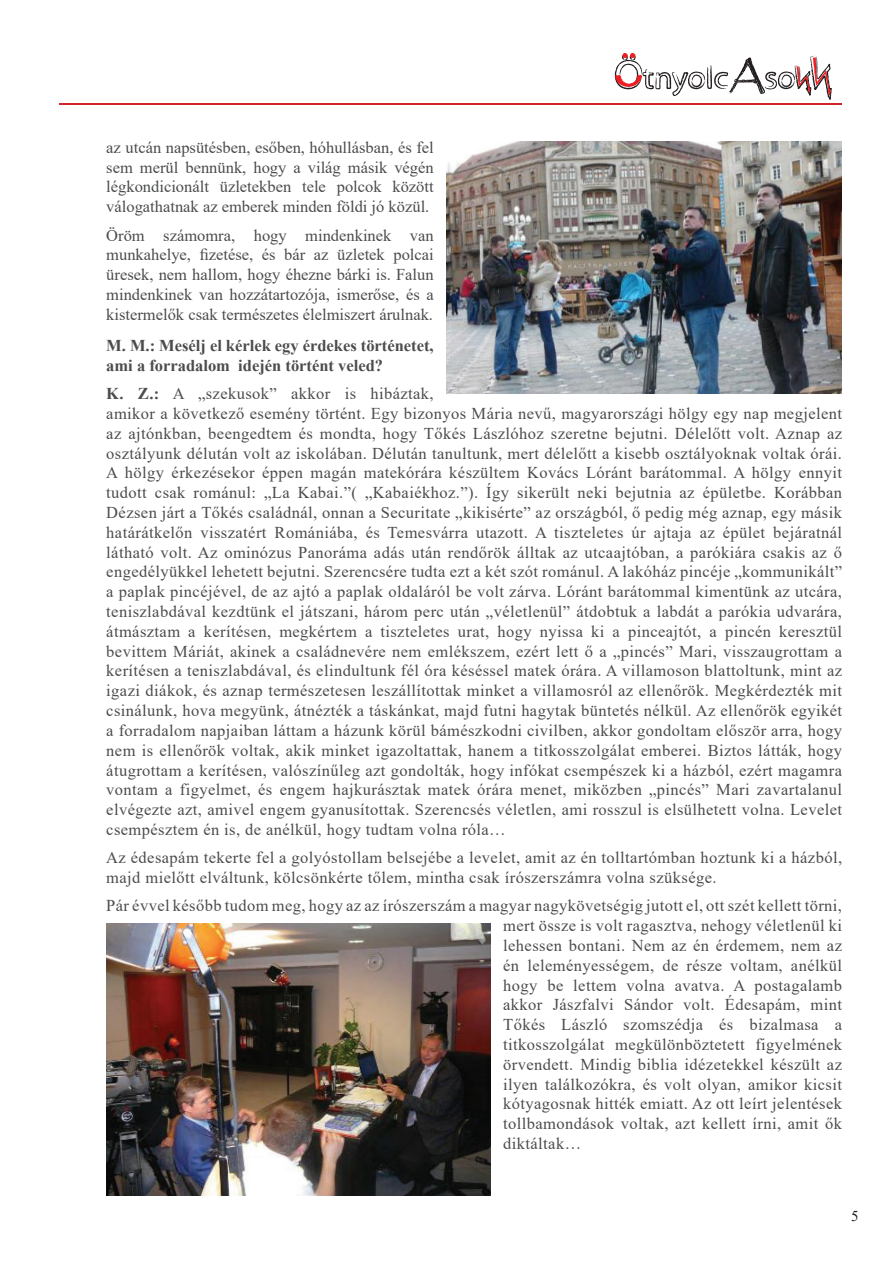
<style>
.page{position:relative;width:893px;height:1263px;background:#fff}
.page>*{position:absolute;margin:0;border:0;box-sizing:border-box;transform-origin:0 0}
.t1{font:16.5px/19.8px "Times New Roman";letter-spacing:.025em;color:#4b4c4d;text-align:justify}
.t2{font:700 16.5px/19.8px "Times New Roman";color:#4b4c4d}
.t3{font:15px "Times New Roman";color:#231f20}
.s1{font-weight:700}
</style>
<div class="page">
<svg style="left:615px;top:53px;width:217px;height:47px"></svg>
<hr style="left:60px;top:103px;width:782px;height:2px;background:#d1232a">
<img style="left:446px;top:141px;width:396px;height:252px">
<img style="left:106px;top:924px;width:384px;height:272px">
<p class="t1" style="left:106px;top:137px;width:329px">az utcán napsütésben, esőben, hóhullásban, és fel sem merül bennünk, hogy a világ másik végén légkondicionált üzletekben tele polcok között válogathatnak az emberek minden földi jó közül.</p>
<p class="t1" style="left:106px;top:225px;width:329px">Öröm számomra, hogy mindenkinek van munkahelye, fizetése, és bár az üzletek polcai üresek, nem hallom, hogy éhezne bárki is. Falun mindenkinek van hozzátartozója, ismerőse, és a kistermelők csak természetes élelmiszert árulnak.</p>
<p class="t2" style="left:106px;top:335px;width:329px">M. M.: Mesélj el kérlek egy érdekes történetet, ami a forradalom idején történt veled?</p>
<p class="t1" style="left:106px;top:383px;width:737px;text-align:left"><span class="s1">K. Z.:</span> A „szekusok” akkor is hibáztak,<br>amikor a következő esemény történt. Egy bizonyos Mária nevű, magyarországi hölgy egy nap megjelent az ajtónkban, beengedtem és mondta, hogy Tőkés Lászlóhoz szeretne bejutni. Délelőtt volt. Aznap az osztályunk délután volt az iskolában. Délután tanultunk, mert délelőtt a kisebb osztályoknak voltak órái.<br>A hölgy érkezésekor éppen magán matekórára készültem Kovács Lóránt barátommal. A hölgy ennyit tudott csak románul: „La Kabai.”( „Kabaiékhoz.”). Így sikerült neki bejutnia az épületbe. Korábban Dézsen járt a Tőkés családnál, onnan a Securitate „kikisérte” az országból, ő pedig még aznap, egy másik határátkelőn visszatért Romániába, és Temesvárra utazott. A tiszteletes úr ajtaja az épület bejáratnál látható volt. Az ominózus Panoráma adás után rendőrök álltak az utcaajtóban, a parókiára csakis az ő engedélyükkel lehetett bejutni. Szerencsére tudta ezt a két szót románul. A lakóház pincéje „kommunikált” a paplak pincéjével, de az ajtó a paplak oldaláról be volt zárva. Lóránt barátommal kimentünk az utcára, teniszlabdával kezdtünk el játszani, három perc után „véletlenül” átdobtuk a labdát a parókia udvarára, átmásztam a kerítésen, megkértem a tiszteletes urat, hogy nyissa ki a pinceajtót, a pincén keresztül bevittem Máriát, akinek a családnevére nem emlékszem, ezért lett ő a „pincés” Mari, visszaugrottam a kerítésen a teniszlabdával, és elindultunk fél óra késéssel matek órára. A villamoson blattoltunk, mint az igazi diákok, és aznap természetesen leszállítottak minket a villamosról az ellenőrök. Megkérdezték mit csinálunk, hova megyünk, átnézték a táskánkat, majd futni hagytak büntetés nélkül. Az ellenőrök egyikét a forradalom napjaiban láttam a házunk körül bámészkodni civilben, akkor gondoltam először arra, hogy nem is ellenőrök voltak, akik minket igazoltattak, hanem a titkosszolgálat emberei. Biztos látták, hogy átugrottam a kerítésen, valószínűleg azt gondolták, hogy infókat csempészek ki a házból, ezért magamra vontam a figyelmet, és engem hajkurásztak matek órára menet, miközben „pincés” Mari zavartalanul elvégezte azt, amivel engem gyanusítottak. Szerencsés véletlen, ami rosszul is elsülhetett volna. Levelet csempésztem én is, de anélkül, hogy tudtam volna róla…</p>
<p class="t1" style="left:106px;top:847px;width:737px">Az édesapám tekerte fel a golyóstollam belsejébe a levelet, amit az én tolltartómban hoztunk ki a házból, majd mielőtt elváltunk, kölcsönkérte tőlem, mintha csak írószerszámra volna szüksége.</p>
<p class="t1" style="left:503px;top:895px;width:340px;text-indent:-397px">Pár évvel később tudom meg, hogy az az írószerszám a magyar nagykövetségig jutott el, ott szét kellett törni, mert össze is volt ragasztva, nehogy véletlenül ki lehessen bontani. Nem az én érdemem, nem az én leleményességem, de része voltam, anélkül hogy be lettem volna avatva. A postagalamb akkor Jászfalvi Sándor volt. Édesapám, mint Tőkés László szomszédja és bizalmasa a titkosszolgálat megkülönböztetett figyelmének örvendett. Mindig biblia idézetekkel készült az ilyen találkozókra, és volt olyan, amikor kicsit kótyagosnak hitték emiatt. Az ott leírt jelentések tollbamondások voltak, azt kellett írni, amit ők diktáltak…</p>
<p class="t3" style="left:851px;top:1206px;width:9px">5</p>
</div>
